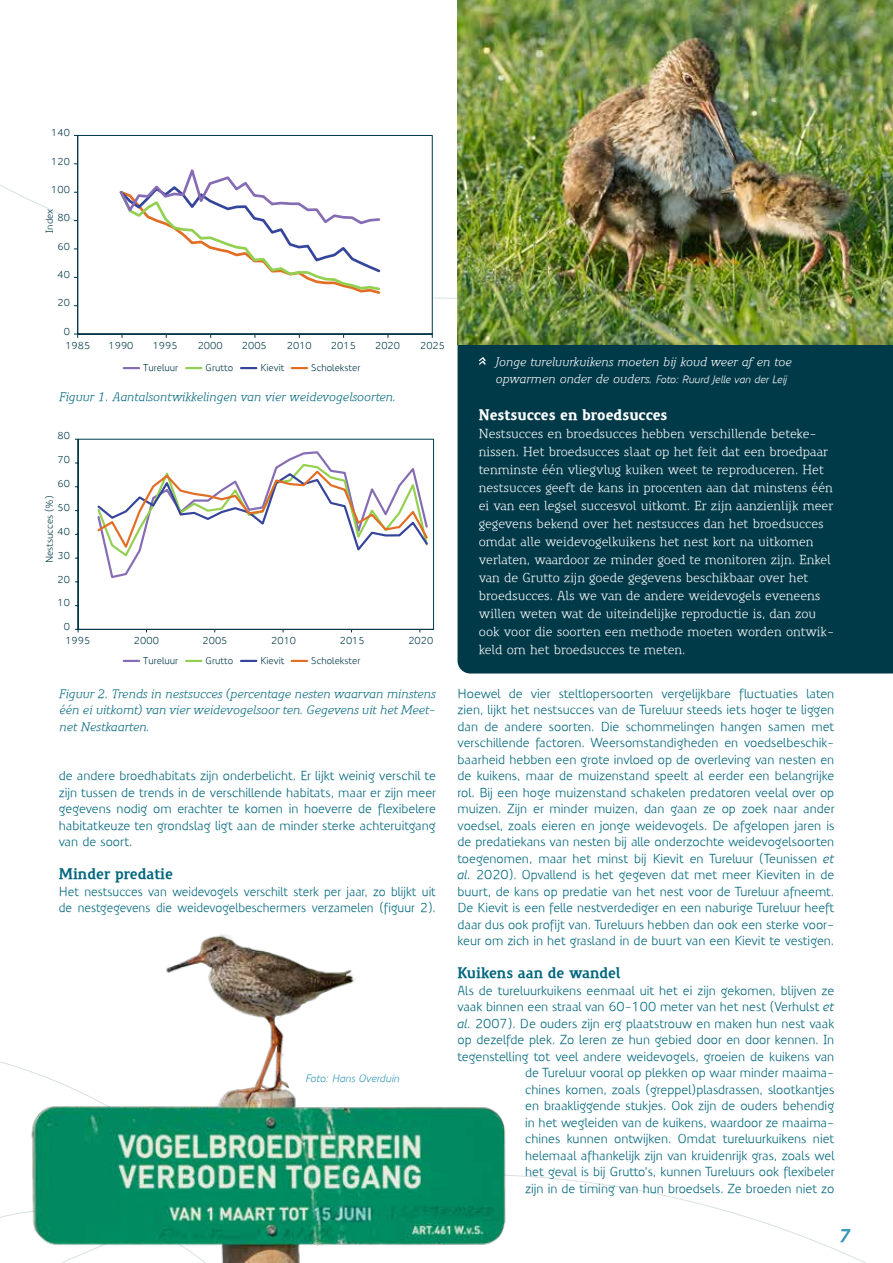
<style>
.page{position:relative;width:893px;height:1263px;background:#fff}
.page>*{position:absolute;margin:0;border:0;box-sizing:border-box;transform-origin:0 0}
.t1{font:italic 700 18px "Precious Sans";color:#3397b9}
.t2{font:700 15px "Precious Serif";color:#00677d}
.t3{font:900 15px "Precious Serif";letter-spacing:-.005em;color:#fff}
.t4{font:12.75px/16.5px "Precious Sans";color:#00677d;text-align:justify}
.t5{font:12.75px/18px "Precious Serif";color:#fff}
.t6{font:12.75px/16.5px "Precious Sans";color:#00677d;scale:.96 1}
.t7{font:italic 12px/16.5px "Precious Serif";color:#00677d;text-align:justify}
.t8{font:italic 12px "Precious Serif";color:#fff}
.t9{font:italic 10.5px "Precious Sans";color:#fff}
.t10{font:italic 10.5px "Precious Sans";color:#3397b9}
.t11{font:9.75px "Precious Sans";color:#003948}
.t12{font:9.75px "Precious Sans";color:#003948}
.s1{font-family:"Precious Serif";font-size:12px}
.s2{font-style:italic}
</style>
<div class="page">
<svg style="left:543px;top:1177px;width:324px;height:86px"></svg>
<img style="left:0;top:934px;width:543px;height:329px">
<div style="left:458px;top:344px;width:435px;height:329px;background:#003948"></div>
<img style="left:458px;top:0;width:435px;height:344px">
<svg style="left:479px;top:357px;width:7px;height:8px"></svg>
<svg style="left:73px;top:135px;width:360px;height:203px"></svg>
<svg style="left:117px;top:162px;width:265px;height:134px"></svg>
<svg style="left:75px;top:438px;width:359px;height:195px"></svg>
<svg style="left:95px;top:450px;width:335px;height:130px"></svg>
<svg style="left:124px;top:367px;width:15px;height:2px"></svg>
<svg style="left:186px;top:367px;width:15px;height:2px"></svg>
<svg style="left:241px;top:367px;width:15px;height:2px"></svg>
<svg style="left:292px;top:367px;width:15px;height:2px"></svg>
<svg style="left:124px;top:660px;width:15px;height:2px"></svg>
<svg style="left:186px;top:660px;width:15px;height:2px"></svg>
<svg style="left:241px;top:660px;width:15px;height:2px"></svg>
<svg style="left:292px;top:660px;width:15px;height:2px"></svg>
<p class="t11" style="left:51px;top:126px;width:20px">140</p>
<p class="t11" style="left:51px;top:155px;width:20px">120</p>
<p class="t11" style="left:51px;top:183px;width:20px">100</p>
<p class="t12" style="left:43px;top:233px;width:25px;rotate:-90deg">Index</p>
<p class="t11" style="left:57px;top:211px;width:14px">80</p>
<p class="t11" style="left:57px;top:240px;width:14px">60</p>
<p class="t11" style="left:57px;top:268px;width:14px">40</p>
<p class="t11" style="left:57px;top:296px;width:14px">20</p>
<p class="t11" style="left:64px;top:325px;width:8px">0</p>
<p class="t11" style="left:65px;top:340px;width:26px">1985</p>
<p class="t11" style="left:109px;top:340px;width:26px">1990</p>
<p class="t11" style="left:153px;top:340px;width:26px">1995</p>
<p class="t11" style="left:198px;top:340px;width:26px">2000</p>
<p class="t11" style="left:242px;top:340px;width:26px">2005</p>
<p class="t11" style="left:287px;top:340px;width:26px">2010</p>
<p class="t11" style="left:331px;top:340px;width:26px">2015</p>
<p class="t11" style="left:375px;top:340px;width:26px">2020</p>
<p class="t11" style="left:420px;top:340px;width:26px">2025</p>
<p class="t12" style="left:143px;top:361px;width:37px">Tureluur</p>
<p class="t12" style="left:206px;top:361px;width:29px">Grutto</p>
<p class="t12" style="left:261px;top:361px;width:25px">Kievit</p>
<p class="t12" style="left:311px;top:361px;width:51px">Scholekster</p>
<p class="t7" style="left:60px;top:388px;width:338px">Figuur 1. Aantalsontwikkelingen van vier weidevogelsoorten.</p>
<p class="t11" style="left:57px;top:430px;width:14px">80</p>
<p class="t11" style="left:57px;top:454px;width:14px">70</p>
<p class="t11" style="left:57px;top:478px;width:14px">60</p>
<p class="t12" style="left:43px;top:563px;width:70px;rotate:-90deg">Nestsucces (%)</p>
<p class="t11" style="left:57px;top:501px;width:14px">50</p>
<p class="t11" style="left:57px;top:525px;width:14px">40</p>
<p class="t11" style="left:57px;top:549px;width:14px">30</p>
<p class="t11" style="left:57px;top:573px;width:14px">20</p>
<p class="t11" style="left:57px;top:596px;width:14px">10</p>
<p class="t11" style="left:64px;top:620px;width:8px">0</p>
<p class="t11" style="left:65px;top:634px;width:26px">1995</p>
<p class="t11" style="left:134px;top:634px;width:26px">2000</p>
<p class="t11" style="left:203px;top:634px;width:26px">2005</p>
<p class="t11" style="left:271px;top:634px;width:26px">2010</p>
<p class="t11" style="left:340px;top:634px;width:26px">2015</p>
<p class="t11" style="left:408px;top:634px;width:26px">2020</p>
<p class="t12" style="left:143px;top:654px;width:37px">Tureluur</p>
<p class="t12" style="left:206px;top:654px;width:29px">Grutto</p>
<p class="t12" style="left:261px;top:654px;width:25px">Kievit</p>
<p class="t12" style="left:311px;top:654px;width:51px">Scholekster</p>
<p class="t7" style="left:60px;top:685px;width:378px">Figuur 2. Trends in nestsucces (percentage nesten waarvan minstens één ei uitkomt) van vier weidevogelsoor ten. Gegevens uit het Meet&shy;net Nestkaarten.</p>
<p class="t4" style="left:59px;top:767px;width:379px">de andere broedhabitats zijn onderbelicht. Er lijkt weinig verschil te zijn tussen de trends in de verschillende habitats, maar er zijn meer gegevens nodig om erachter te komen in hoeverre de flexibelere habitatkeuze ten grondslag ligt aan de minder sterke achteruitgang van de soort.</p>
<p class="t2" style="left:59px;top:864px;width:116px">Minder predatie</p>
<p class="t6" style="left:59px;top:883px;width:394px">Het nestsucces van weidevogels verschilt sterk per jaar, zo blijkt uit de nestgegevens die weidevogelbeschermers verzamelen (figuur 2).</p>
<p class="t10" style="left:306px;top:1071px;width:96px">Foto: Hans Overduin</p>
<p class="t8" style="left:496px;top:355px;width:298px">Jonge tureluurkuikens moeten bij koud weer af en toe</p>
<p class="t9" style="left:496px;top:372px;width:293px"><span class="s1">opwarmen onder de ouders.</span> Foto: Ruurd Jelle van der Leij</p>
<p class="t3" style="left:479px;top:405px;width:190px">Nestsucces en broedsucces</p>
<p class="t5" style="left:479px;top:424px;width:357px">Nestsucces en broedsucces hebben verschillende beteke&shy;nissen. Het broedsucces slaat op het feit dat een broedpaar tenminste één vliegvlug kuiken weet te reproduceren. Het nestsucces geeft de kans in procenten aan dat minstens één ei van een legsel succesvol uitkomt. Er zijn aanzienlijk meer gegevens bekend over het nestsucces dan het broedsucces omdat alle weidevogelkuikens het nest kort na uitkomen verlaten, waardoor ze minder goed te monitoren zijn. Enkel van de Grutto zijn goede gegevens beschikbaar over het broedsucces. Als we van de andere weidevogels eveneens willen weten wat de uiteindelijke reproductie is, dan zou ook voor die soorten een methode moeten worden ontwik&shy;keld om het broedsucces te meten.</p>
<p class="t4" style="left:458px;top:685px;width:379px">Hoewel de vier steltlopersoorten vergelijkbare fluctuaties laten zien, lijkt het nestsucces van de Tureluur steeds iets hoger te liggen dan de andere soorten. Die schommelingen hangen samen met verschillende factoren. Weersomstandigheden en voedselbeschik&shy;baarheid hebben een grote invloed op de overleving van nesten en de kuikens, maar de muizenstand speelt al eerder een belangrijke rol. Bij een hoge muizenstand schakelen predatoren veelal over op muizen. Zijn er minder muizen, dan gaan ze op zoek naar ander voedsel, zoals eieren en jonge weidevogels. De afgelopen jaren is de predatiekans van nesten bij alle onderzochte weidevogelsoorten toegenomen, maar het minst bij Kievit en Tureluur (Teunissen <span class="s2">et al.</span> 2020). Opvallend is het gegeven dat met meer Kieviten in de buurt, de kans op predatie van het nest voor de Tureluur afneemt.<br>De Kievit is een felle nestverdediger en een naburige Tureluur heeft daar dus ook profijt van. Tureluurs hebben dan ook een sterke voor&shy;keur om zich in het grasland in de buurt van een Kievit te vestigen.</p>
<p class="t2" style="left:458px;top:963px;width:165px">Kuikens aan de wandel</p>
<p class="t4" style="left:458px;top:982px;width:379px;text-align:right">Als de tureluurkuikens eenmaal uit het ei zijn gekomen, blijven ze vaak binnen een straal van 60-100 meter van het nest (Verhulst <span class="s2">et al.</span> 2007). De ouders zijn erg plaatstrouw en maken hun nest vaak op dezelfde plek. Zo leren ze hun gebied door en door kennen. In tegenstelling tot veel andere weidevogels, groeien de kuikens van de Tureluur vooral op plekken op waar minder maaima-<br>chines komen, zoals (greppel)plasdrassen, slootkantjes<br>en braakliggende stukjes. Ook zijn de ouders behendig<br>in het wegleiden van de kuikens, waardoor ze maaima-<br>chines kunnen ontwijken. Omdat tureluurkuikens niet<br>helemaal afhankelijk zijn van kruidenrijk gras, zoals wel<br>het geval is bij Grutto’s, kunnen Tureluurs ook flexibeler<br>zijn in de timing van hun broedsels. Ze broeden niet zo</p>
<h1 class="t1" style="left:840px;top:1224px;width:12px">7</h1>
</div>
